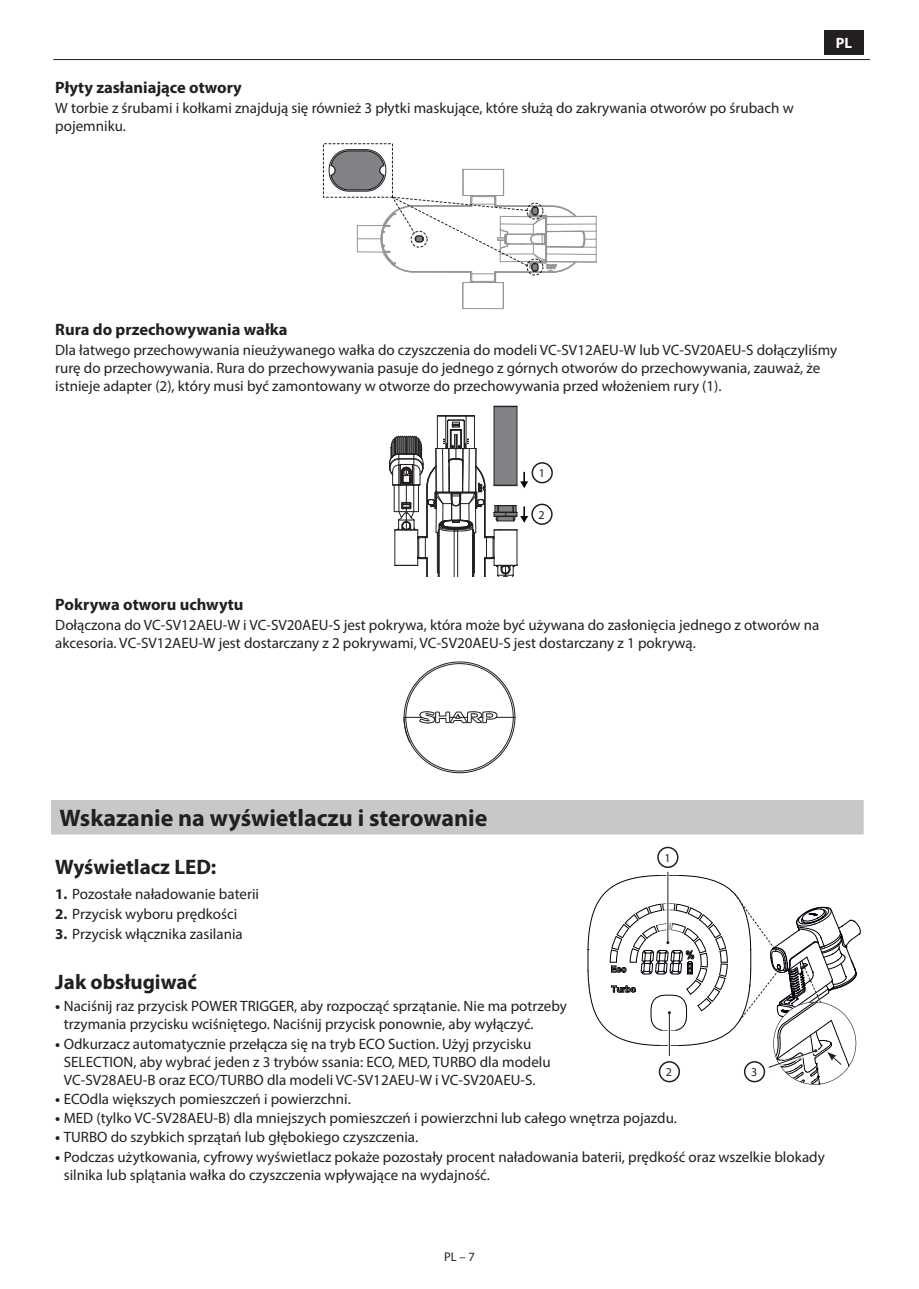
<style>
.page{position:relative;width:919px;height:1289px;background:#fff}
.page>*{position:absolute;margin:0;border:0;box-sizing:border-box;transform-origin:0 0}
.t1{font:700 24px "Myriad Pro";color:#231f20}
.t2{font:700 21px "Myriad Pro";color:#231f20}
.t3{font:700 16.5px "Myriad Pro";color:#231f20}
.t4{font:15px/18px "Myriad Pro";color:#231f20}
.t5{font:700 15px "Myriad Pro";color:#fff}
.t6{font:12.6px "Myriad Pro";color:#231f20}
.t7{font:12px "Myriad Pro";color:#231f20}
.s1{font-weight:700}
.s2{color:#fff}
</style>
<div class="page">
<hr style="left:0;top:73px;width:1px;height:35px;background:#c7c8ca">
<div style="left:51px;top:800px;width:812px;height:34px;background:#c7c8ca"></div>
<div style="left:323px;top:143px;width:69px;height:54px;border:1px dashed #231f20"></div>
<svg style="left:329px;top:149px;width:268px;height:160px"></svg>
<svg style="left:389px;top:406px;width:139px;height:171px"></svg>
<div style="left:531px;top:462px;width:22px;height:21px;border:2px solid #231f20;border-radius:50%"></div>
<div style="left:531px;top:503px;width:21px;height:22px;border:2px solid #231f20;border-radius:50%"></div>
<svg style="left:403px;top:661px;width:112px;height:112px"></svg>
<div style="left:657px;top:846px;width:21px;height:22px;border:2px solid #231f20;border-radius:50%"></div>
<hr style="left:667px;top:871px;width:1px;height:71px;background:#231f20">
<svg style="left:587px;top:874px;width:273px;height:211px"></svg>
<hr style="left:53px;top:59px;width:817px;height:1px;background:#231f20">
<div style="left:824px;top:30px;width:39px;height:24px;background:#231f20"></div>
<p class="t3" style="left:55px;top:81px;width:188px">Płyty zasłaniające otwory</p>
<p class="t4" style="left:55px;top:101px;width:740px">W torbie z śrubami i kołkami znajdują się również 3 płytki maskujące, które służą do zakrywania otworów po śrubach w pojemniku.</p>
<p class="t5" style="left:835px;top:37px;width:18px">PL</p>
<p class="t3" style="left:55px;top:323px;width:233px">Rura do przechowywania wałka</p>
<p class="t4" style="left:55px;top:342px;width:783px">Dla łatwego przechowywania nieużywanego wałka do czyszczenia do modeli VC-SV12AEU-W lub VC-SV20AEU-S dołączyliśmy rurę do przechowywania. Rura do przechowywania pasuje do jednego z górnych otworów do przechowywania, zauważ, że istnieje adapter (2), który musi być zamontowany w otworze do przechowywania przed włożeniem rury (1).</p>
<p class="t7" style="left:538px;top:469px;width:8px">1</p>
<p class="t7" style="left:538px;top:510px;width:8px">2</p>
<p class="t3" style="left:55px;top:598px;width:189px">Pokrywa otworu uchwytu</p>
<p class="t4" style="left:55px;top:617px;width:765px">Dołączona do VC-SV12AEU-W i VC-SV20AEU-S jest pokrywa, która może być używana do zasłonięcia jednego z otworów na akcesoria. VC-SV12AEU-W jest dostarczany z 2 pokrywami, VC-SV20AEU-S jest dostarczany z 1 pokrywą.</p>
<h1 class="t1" style="left:60px;top:808px;width:429px">Wskazanie na wyświetlaczu i sterowanie</h1>
<h2 class="t2" style="left:55px;top:859px;width:163px">Wyświetlacz LED:</h2>
<p class="t4" style="left:55px;top:886px;width:205px"><span class="s1">1.</span> Pozostałe naładowanie baterii</p>
<p class="t4" style="left:55px;top:906px;width:183px"><span class="s1">2.</span> Przycisk wyboru prędkości</p>
<p class="t4" style="left:55px;top:926px;width:189px"><span class="s1">3.</span> Przycisk włącznika zasilania</p>
<h2 class="t2" style="left:55px;top:973px;width:143px">Jak obsługiwać</h2>
<p class="t4" style="left:64px;top:998px;width:504px;text-indent:-9px"><span class="s1">•</span> Naciśnij raz przycisk POWER TRIGGER, aby rozpocząć sprzątanie. Nie ma potrzeby trzymania przycisku wciśniętego. Naciśnij przycisk ponownie, aby wyłączyć.</p>
<p class="t4" style="left:64px;top:1035px;width:488px;text-indent:-9px"><span class="s1">•</span> Odkurzacz automatycznie przełącza się na tryb ECO Suction. Użyj przycisku<br>SELECTION, aby wybrać jeden z 3 trybów ssania: ECO, MED, TURBO dla modelu<br>VC-SV28AEU-B oraz ECO/TURBO dla modeli VC-SV12AEU-W i VC-SV20AEU-S.</p>
<p class="t4" style="left:55px;top:1091px;width:297px"><span class="s1">•</span> ECOdla większych pomieszczeń i powierzchni.</p>
<p class="t4" style="left:55px;top:1110px;width:623px"><span class="s1">•</span> MED (tylko VC-SV28AEU-B) dla mniejszych pomieszczeń i powierzchni lub całego wnętrza pojazdu.</p>
<p class="t4" style="left:55px;top:1129px;width:364px"><span class="s1">•</span> TURBO do szybkich sprzątań lub głębokiego czyszczenia.</p>
<p class="t4" style="left:64px;top:1148px;width:762px;text-indent:-9px"><span class="s1">•</span> Podczas użytkowania, cyfrowy wyświetlacz pokaże pozostały procent naładowania baterii, prędkość oraz wszelkie blokady silnika lub splątania wałka do czyszczenia wpływające na wydajność.</p>
<p class="t7" style="left:664px;top:853px;width:8px">1</p>
<p class="t7" style="left:665px;top:1067px;width:8px">2</p>
<p class="t7" style="left:751px;top:1067px;width:8px">3</p>
<p class="t6" style="left:444px;top:1251px;width:32px"><span class="s2">P</span>L – 7</p>
</div>
